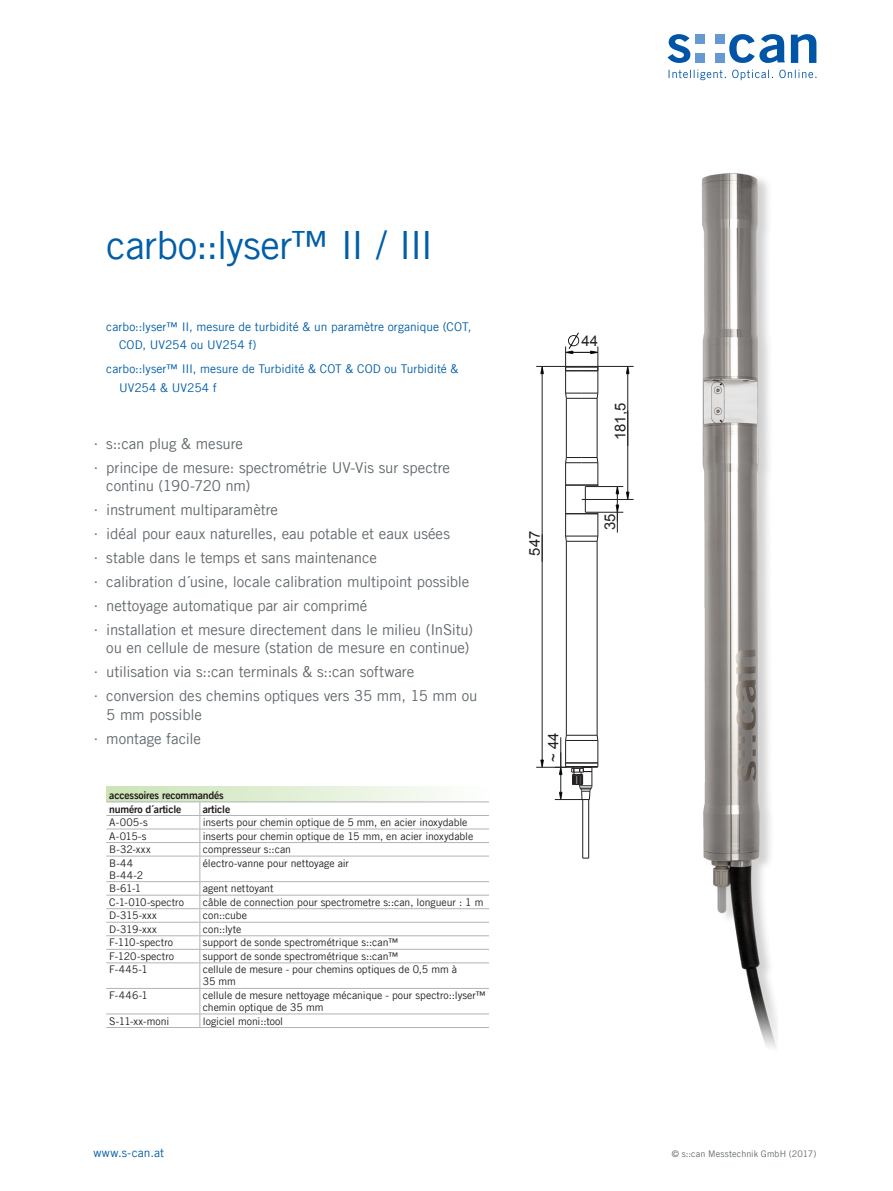
<style>
.page{position:relative;width:893px;height:1191px;background:#fff}
.page>*{position:absolute;margin:0;border:0;box-sizing:border-box;transform-origin:0 0}
.Produkttitel{font:39px "Trade Gothic LT Com";letter-spacing:-.015em;color:#015ea8}
.t1{font:15px/18.8px "Trade Gothic LT Com";letter-spacing:-.01em;color:#62696d}
.Masszeichnung_altern{font:14.85px "Arial";letter-spacing:-.005em;color:#231f20}
.Messparameter{font:12px/18.8px "Trade Gothic LT Com";color:#015ea8}
.Tabelle{font:10.5px/12px "Trade Gothic LT Com";color:#231f20}
.Tabelle_Header{font:10.5px "Trade Gothic LT Com Bd 2";letter-spacing:-.02em;color:#231f20}
.t2{font:9px "Trade Gothic LT Com";letter-spacing:.01em;color:#62696d}
.s1{font-family:"Trade Gothic LT Std";font-stretch:expanded}
</style>
<div class="page">
<svg style="left:668px;top:34px;width:22px;height:29px"></svg>
<svg style="left:729px;top:34px;width:56px;height:29px"></svg>
<svg style="left:791px;top:34px;width:25px;height:29px"></svg>
<div style="left:695px;top:34px;width:10px;height:10px;background:#6599d1"></div>
<div style="left:715px;top:34px;width:9px;height:10px;background:#6599d1"></div>
<div style="left:695px;top:53px;width:10px;height:10px;background:#6599d1"></div>
<div style="left:715px;top:53px;width:9px;height:10px;background:#6599d1"></div>
<svg style="left:669px;top:70px;width:147px;height:10px"></svg>
<img style="left:702px;top:173px;width:75px;height:875px">
<hr style="left:566px;top:541px;width:1px;height:194px;background:#231f20">
<hr style="left:597px;top:541px;width:1px;height:194px;background:#231f20">
<hr style="left:597px;top:398px;width:1px;height:59px;background:#231f20">
<hr style="left:566px;top:398px;width:1px;height:59px;background:#231f20">
<hr style="left:582px;top:799px;width:1px;height:59px;background:#231f20">
<hr style="left:588px;top:799px;width:1px;height:59px;background:#231f20">
<hr style="left:536px;top:366px;width:30px;height:1px;background:#231f20">
<hr style="left:536px;top:767px;width:30px;height:1px;background:#231f20">
<hr style="left:542px;top:374px;width:1px;height:174px;background:#231f20">
<hr style="left:542px;top:548px;width:1px;height:212px;background:#231f20">
<svg style="left:542px;top:534px;width:1px;height:28px"></svg>
<svg style="left:540px;top:759px;width:4px;height:8px"></svg>
<svg style="left:540px;top:366px;width:4px;height:8px"></svg>
<svg style="left:555px;top:734px;width:44px;height:66px"></svg>
<hr style="left:582px;top:499px;width:52px;height:1px;background:#231f20">
<hr style="left:597px;top:366px;width:37px;height:1px;background:#231f20">
<hr style="left:627px;top:428px;width:1px;height:64px;background:#231f20">
<hr style="left:627px;top:374px;width:1px;height:54px;background:#231f20">
<svg style="left:626px;top:366px;width:3px;height:8px"></svg>
<svg style="left:565px;top:457px;width:64px;height:85px"></svg>
<svg style="left:565px;top:332px;width:34px;height:67px"></svg>
<div style="left:106px;top:786px;width:383px;height:16px;background:linear-gradient(to right,#cbe3b4,#fdfefc)"></div>
<hr style="left:106px;top:801px;width:94px;height:1px;background:#b2b3b7">
<hr style="left:200px;top:801px;width:289px;height:1px;background:#b2b3b7">
<hr style="left:106px;top:815px;width:94px;height:1px;background:#b2b3b7">
<hr style="left:200px;top:815px;width:289px;height:1px;background:#b2b3b7">
<hr style="left:106px;top:828px;width:94px;height:1px;background:#b2b3b7">
<hr style="left:200px;top:828px;width:289px;height:1px;background:#b2b3b7">
<hr style="left:106px;top:842px;width:94px;height:1px;background:#b2b3b7">
<hr style="left:200px;top:842px;width:289px;height:1px;background:#b2b3b7">
<hr style="left:106px;top:855px;width:94px;height:1px;background:#b2b3b7">
<hr style="left:200px;top:855px;width:289px;height:1px;background:#b2b3b7">
<hr style="left:106px;top:881px;width:94px;height:1px;background:#b2b3b7">
<hr style="left:200px;top:881px;width:289px;height:1px;background:#b2b3b7">
<hr style="left:106px;top:894px;width:94px;height:1px;background:#b2b3b7">
<hr style="left:200px;top:894px;width:289px;height:1px;background:#b2b3b7">
<hr style="left:106px;top:908px;width:94px;height:1px;background:#b2b3b7">
<hr style="left:200px;top:908px;width:289px;height:1px;background:#b2b3b7">
<hr style="left:106px;top:922px;width:94px;height:1px;background:#b2b3b7">
<hr style="left:200px;top:922px;width:289px;height:1px;background:#b2b3b7">
<hr style="left:106px;top:935px;width:94px;height:1px;background:#b2b3b7">
<hr style="left:200px;top:935px;width:289px;height:1px;background:#b2b3b7">
<hr style="left:106px;top:949px;width:94px;height:1px;background:#b2b3b7">
<hr style="left:200px;top:949px;width:289px;height:1px;background:#b2b3b7">
<hr style="left:106px;top:962px;width:94px;height:1px;background:#b2b3b7">
<hr style="left:200px;top:962px;width:289px;height:1px;background:#b2b3b7">
<hr style="left:106px;top:988px;width:94px;height:1px;background:#b2b3b7">
<hr style="left:200px;top:988px;width:289px;height:1px;background:#b2b3b7">
<hr style="left:106px;top:1013px;width:94px;height:1px;background:#b2b3b7">
<hr style="left:200px;top:1013px;width:289px;height:1px;background:#b2b3b7">
<svg style="left:199px;top:802px;width:1px;height:225px"></svg>
<hr style="left:106px;top:1027px;width:94px;height:1px;background:#b2b3b7">
<hr style="left:200px;top:1027px;width:289px;height:1px;background:#b2b3b7">
<p class="Produkttitel" style="left:106px;top:221px;width:329px">carbo::lyser™ II / III</p>
<p class="Messparameter" style="left:119px;top:317px;width:354px;text-indent:-13px">carbo::lyser™ II, mesure de turbidité &amp; un paramètre organique (COT,<br>COD, UV254 ou UV254 f)</p>
<p class="Messparameter" style="left:119px;top:359px;width:341px;text-indent:-13px">carbo::lyser™ III, mesure de Turbidité &amp; COT &amp; COD ou Turbidité &amp;<br>UV254 &amp; UV254 f</p>
<p class="t1" style="left:94px;top:434px;width:151px"><span class="s1">∙</span> s::can plug &amp; mesure</p>
<p class="t1" style="left:106px;top:458px;width:345px;text-indent:-13px"><span class="s1">∙</span> principe de mesure: spectrométrie UV-Vis sur spectre continu (190-720 nm)</p>
<p class="t1" style="left:94px;top:500px;width:186px"><span class="s1">∙</span> instrument multiparamètre</p>
<p class="t1" style="left:94px;top:524px;width:358px"><span class="s1">∙</span> idéal pour eaux naturelles, eau potable et eaux usées</p>
<p class="t1" style="left:94px;top:548px;width:285px"><span class="s1">∙</span> stable dans le temps et sans maintenance</p>
<p class="t1" style="left:94px;top:572px;width:377px"><span class="s1">∙</span> calibration d´usine, locale calibration multipoint possible</p>
<p class="t1" style="left:94px;top:596px;width:275px"><span class="s1">∙</span> nettoyage automatique par air comprimé</p>
<p class="t1" style="left:94px;top:620px;width:381px;text-align:right"><span class="s1">∙</span> installation et mesure directement dans le milieu (InSitu) ou en cellule de mesure (station de mesure en continue)</p>
<p class="t1" style="left:94px;top:662px;width:322px"><span class="s1">∙</span> utilisation via s::can terminals &amp; s::can software</p>
<p class="t1" style="left:106px;top:686px;width:373px;text-indent:-13px"><span class="s1">∙</span> conversion des chemins optiques vers 35 mm, 15 mm ou<br>5 mm possible</p>
<p class="t1" style="left:94px;top:729px;width:109px"><span class="s1">∙</span> montage facile</p>
<p class="Tabelle_Header" style="left:109px;top:788px;width:116px">accessoires recommandés</p>
<p class="Tabelle_Header" style="left:109px;top:802px;width:74px">numéro d´article</p>
<p class="Tabelle_Header" style="left:203px;top:802px;width:29px">article</p>
<p class="Tabelle" style="left:109px;top:816px;width:40px">A-005-s</p>
<p class="Tabelle" style="left:203px;top:816px;width:266px">inserts pour chemin optique de 5 mm, en acier inoxydable</p>
<p class="Tabelle" style="left:109px;top:829px;width:39px">A-015-s</p>
<p class="Tabelle" style="left:203px;top:829px;width:272px">inserts pour chemin optique de 15 mm, en acier inoxydable</p>
<p class="Tabelle" style="left:109px;top:843px;width:43px">B-32-xxx</p>
<p class="Tabelle" style="left:203px;top:843px;width:90px">compresseur s::can</p>
<p class="Tabelle" style="left:109px;top:856px;width:26px">B-44</p>
<p class="Tabelle" style="left:109px;top:868px;width:36px">B-44-2</p>
<p class="Tabelle" style="left:203px;top:856px;width:148px">électro-vanne pour nettoyage air</p>
<p class="Tabelle" style="left:109px;top:882px;width:33px">B-61-1</p>
<p class="Tabelle" style="left:203px;top:882px;width:72px">agent nettoyant</p>
<p class="Tabelle" style="left:109px;top:896px;width:76px">C-1-010-spectro</p>
<p class="Tabelle" style="left:203px;top:896px;width:282px">câble de connection pour spectrometre s::can, longueur : 1 m</p>
<p class="Tabelle" style="left:109px;top:909px;width:49px">D-315-xxx</p>
<p class="Tabelle" style="left:203px;top:909px;width:46px">con::cube</p>
<p class="Tabelle" style="left:109px;top:923px;width:49px">D-319-xxx</p>
<p class="Tabelle" style="left:203px;top:923px;width:40px">con::lyte</p>
<p class="Tabelle" style="left:109px;top:936px;width:65px">F-110-spectro</p>
<p class="Tabelle" style="left:203px;top:936px;width:197px">support de sonde spectrométrique s::can™</p>
<p class="Tabelle" style="left:109px;top:950px;width:66px">F-120-spectro</p>
<p class="Tabelle" style="left:203px;top:950px;width:197px">support de sonde spectrométrique s::can™</p>
<p class="Tabelle" style="left:109px;top:963px;width:40px">F-445-1</p>
<p class="Tabelle" style="left:203px;top:963px;width:256px">cellule de mesure - pour chemins optiques de 0,5 mm à<br>35 mm</p>
<p class="Tabelle" style="left:109px;top:989px;width:40px">F-446-1</p>
<p class="Tabelle" style="left:203px;top:989px;width:285px">cellule de mesure nettoyage mécanique - pour spectro::lyser™ chemin optique de 35 mm</p>
<p class="Tabelle" style="left:109px;top:1014px;width:62px">S-11-xx-moni</p>
<p class="Tabelle" style="left:203px;top:1014px;width:82px">logiciel moni::tool</p>
<p class="Masszeichnung_altern" style="left:525px;top:556px;width:26px;rotate:-90deg">547</p>
<p class="Masszeichnung_altern" style="left:582px;top:331px;width:18px">44</p>
<p class="Masszeichnung_altern" style="left:611px;top:440px;width:39px;rotate:-90deg">181,5</p>
<p class="Masszeichnung_altern" style="left:600px;top:530px;width:18px;rotate:-90deg">35</p>
<p class="Masszeichnung_altern" style="left:544px;top:761px;width:31px;rotate:-90deg">~ 44</p>
<p class="Messparameter" style="left:94px;top:1143px;width:72px">www.s-can.at</p>
<p class="t2" style="left:672px;top:1148px;width:146px">© s::can Messtechnik GmbH (2017)</p>
</div>
